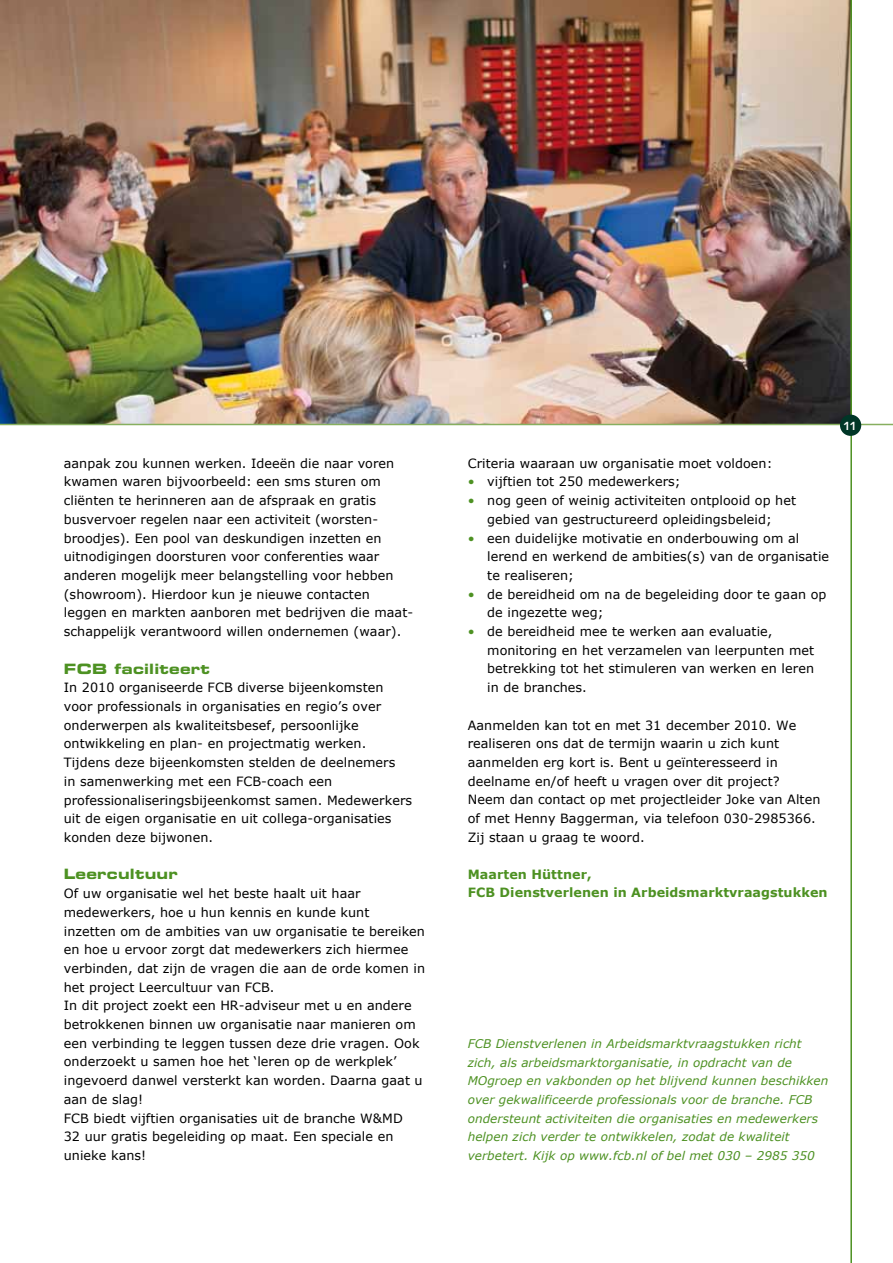
<style>
.page{position:relative;width:893px;height:1263px;background:#fff}
.page>*{position:absolute;margin:0;border:0;box-sizing:border-box;transform-origin:0 0}
.t1{font:14.25px "Eurostile LT Std Bold Ex 2";letter-spacing:.015em;color:#4d9122}
.t2{font:12.75px/18.8px "Verdana";letter-spacing:.005em;color:#000}
.t3{font:700 12.75px/18.5px "Verdana";letter-spacing:.005em;color:#4d9122}
.t4{font:italic 12px/18.8px "Verdana";letter-spacing:.005em;color:#4d9122}
.t5{font:700 12px "Syntax LT Std";color:#fff}
.s1{color:#4d9122}
</style>
<div class="page">
<img style="left:0;top:0;width:850px;height:424px">
<hr style="left:0;top:424px;width:893px;height:1px;background:#87af5f">
<hr style="left:850px;top:0;width:2px;height:1263px;background:#4d9122">
<div style="left:840px;top:415px;width:21px;height:21px;background:#003627;border-radius:50%"></div>
<p class="t2" style="left:64px;top:454px;width:351px">aanpak zou kunnen werken. Ideeën die naar voren kwamen waren bijvoorbeeld: een sms sturen om cliënten te herinneren aan de afspraak en gratis busvervoer regelen naar een activiteit (worsten&shy;broodjes). Een pool van deskundigen inzetten en uitnodigingen doorsturen voor conferenties waar anderen mogelijk meer belangstelling voor hebben (showroom). Hierdoor kun je nieuwe contacten leggen en markten aanboren met bedrijven die maat&shy;schappelijk verantwoord willen ondernemen (waar).</p>
<p class="t1" style="left:64px;top:658px;width:148px">FCB faciliteert</p>
<p class="t2" style="left:64px;top:678px;width:350px">In 2010 organiseerde FCB diverse bijeenkomsten voor professionals in organisaties en regio’s over onderwerpen als kwaliteitsbesef, persoonlijke ontwikkeling en plan- en projectmatig werken.<br>Tijdens deze bijeenkomsten stelden de deelnemers<br>in samenwerking met een FCB-coach een professionaliseringsbijeenkomst samen. Medewerkers uit de eigen organisatie en uit collega-organisaties konden deze bijwonen.</p>
<p class="t1" style="left:64px;top:864px;width:116px">Leercultuur</p>
<p class="t2" style="left:64px;top:884px;width:363px">Of uw organisatie wel het beste haalt uit haar medewerkers, hoe u hun kennis en kunde kunt<br>inzetten om de ambities van uw organisatie te bereiken en hoe u ervoor zorgt dat medewerkers zich hiermee verbinden, dat zijn de vragen die aan de orde komen in het project Leercultuur van FCB.<br>In dit project zoekt een HR-adviseur met u en andere betrokkenen binnen uw organisatie naar manieren om een verbinding te leggen tussen deze drie vragen. Ook onderzoekt u samen hoe het ‘leren op de werkplek’ ingevoerd danwel versterkt kan worden. Daarna gaat u aan de slag!<br>FCB biedt vijftien organisaties uit de branche W&amp;MD<br>32 uur gratis begeleiding op maat. Een speciale en unieke kans!</p>
<p class="t2" style="left:468px;top:454px;width:306px">Criteria waaraan uw organisatie moet voldoen:</p>
<p class="t2" style="left:468px;top:473px;width:214px"><span class="s1">•</span> vijftien tot 250 medewerkers;</p>
<p class="t2" style="left:468px;top:491px;width:330px;text-align:center"><span class="s1">•</span> nog geen of weinig activiteiten ontplooid op het gebied van gestructureerd opleidingsbeleid;</p>
<p class="t2" style="left:487px;top:529px;width:343px;text-indent:-19px"><span class="s1">•</span> een duidelijke motivatie en onderbouwing om al lerend en werkend de ambities(s) van de organisatie te realiseren;</p>
<p class="t2" style="left:487px;top:585px;width:341px;text-indent:-19px"><span class="s1">•</span> de bereidheid om na de begeleiding door te gaan op de ingezette weg;</p>
<p class="t2" style="left:487px;top:622px;width:328px;text-indent:-19px"><span class="s1">•</span> de bereidheid mee te werken aan evaluatie, monitoring en het verzamelen van leerpunten met betrekking tot het stimuleren van werken en leren in de branches.</p>
<p class="t2" style="left:468px;top:716px;width:354px">Aanmelden kan tot en met 31 december 2010. We realiseren ons dat de termijn waarin u zich kunt aanmelden erg kort is. Bent u geïnteresseerd in deelname en/of heeft u vragen over dit project?<br>Neem dan contact op met projectleider Joke van Alten of met Henny Baggerman, via telefoon 030-2985366.<br>Zij staan u graag te woord.</p>
<p class="t3" style="left:468px;top:865px;width:361px">Maarten Hüttner,<br>FCB Dienstverlenen in Arbeidsmarktvraagstukken</p>
<p class="t5" style="left:843px;top:419px;width:15px">11</p>
<p class="t4" style="left:468px;top:1034px;width:362px">FCB Dienstverlenen in Arbeidsmarktvraagstukken richt zich, als arbeidsmarktorganisatie, in opdracht van de MOgroep en vakbonden op het blijvend kunnen beschikken over gekwalificeerde professionals voor de branche. FCB ondersteunt activiteiten die organisaties en medewerkers helpen zich verder te ontwikkelen, zodat de kwaliteit verbetert. Kijk op www.fcb.nl of bel met 030 – 2985 350</p>
</div>
